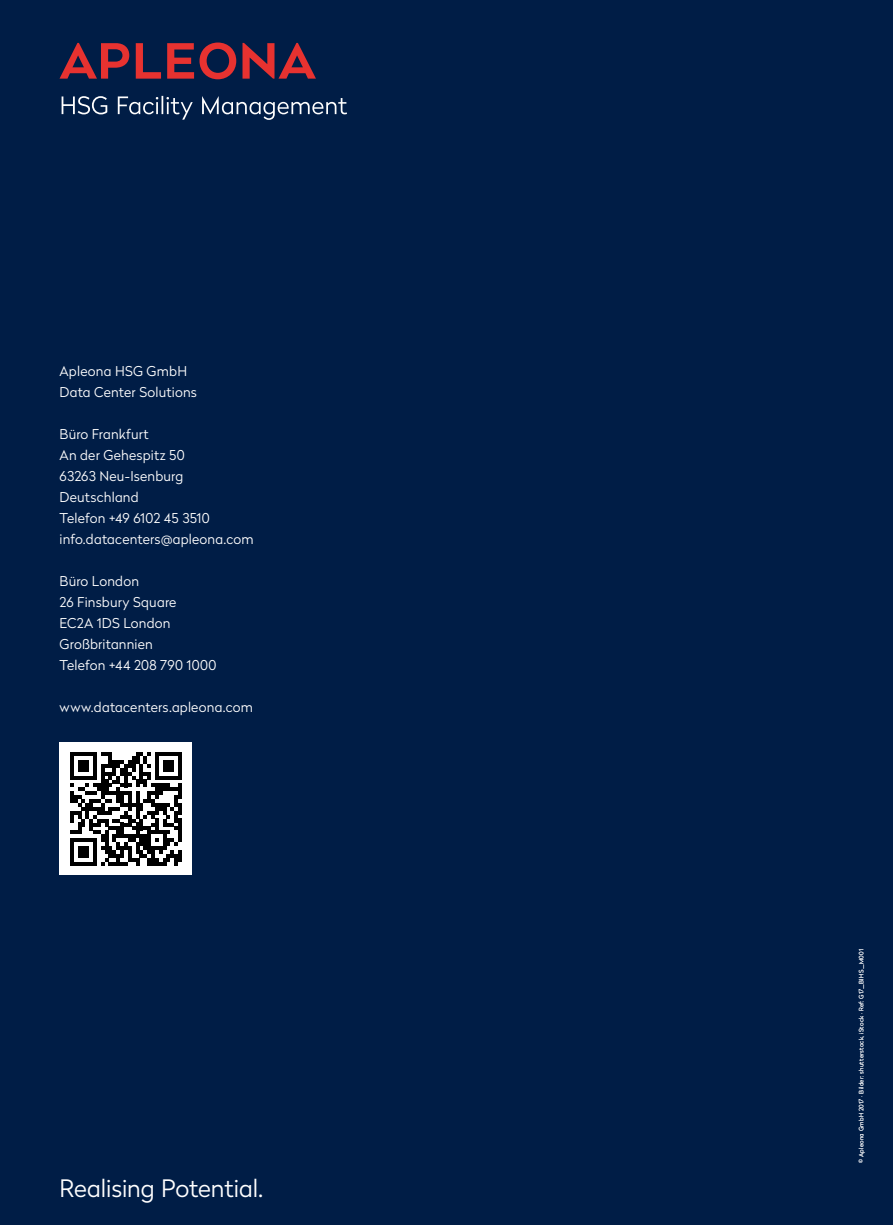
<style>
.page{position:relative;width:893px;height:1225px;background:#001d46}
.page>*{position:absolute;margin:0;border:0;box-sizing:border-box;transform-origin:0 0}
.t1{font:300 24px "Radikal";letter-spacing:-.005em;color:#fff}
.t2{font:300 13.5px/21px "Radikal";letter-spacing:.015em;color:#fff}
.t3{font:300 6px "Radikal";letter-spacing:.045em;color:#fff}
</style>
<div class="page">
<div style="left:60px;top:742px;width:132px;height:133px;background:#fff"></div>
<svg style="left:70px;top:752px;width:112px;height:113px"></svg>
<hr style="left:178px;top:768px;width:4px;height:11px;background:#000">
<hr style="left:178px;top:783px;width:4px;height:16px;background:#000">
<hr style="left:178px;top:803px;width:4px;height:11px;background:#000">
<hr style="left:178px;top:818px;width:4px;height:24px;background:#000">
<hr style="left:178px;top:850px;width:4px;height:11px;background:#000">
<svg style="left:62px;top:96px;width:285px;height:24px"></svg>
<svg style="left:60px;top:43px;width:256px;height:36px"></svg>
<p class="t2" style="left:60px;top:360px;width:139px">Apleona HSG GmbH<br>Data Center Solutions</p>
<p class="t2" style="left:60px;top:423px;width:196px">Büro Frankfurt<br>An der Gehespitz 50<br>63263 Neu-Isenburg<br>Deutschland<br>Telefon +49 6102 45 3510 info.datacenters@apleona.com</p>
<p class="t2" style="left:60px;top:570px;width:158px">Büro London<br>26 Finsbury Square<br>EC2A 1DS London<br>Großbritannien<br>Telefon +44 208 790 1000</p>
<p class="t2" style="left:60px;top:696px;width:195px">www.datacenters.apleona.com</p>
<h1 class="t1" style="left:60px;top:1171px;width:205px">Realising Potential.</h1>
<p class="t3" style="left:857px;top:1162px;width:216px;rotate:-90deg">© Apleona GmbH 2017 · Bilder: shutterstock, iStock · Ref: G17_BIHS_M001</p>
</div>
